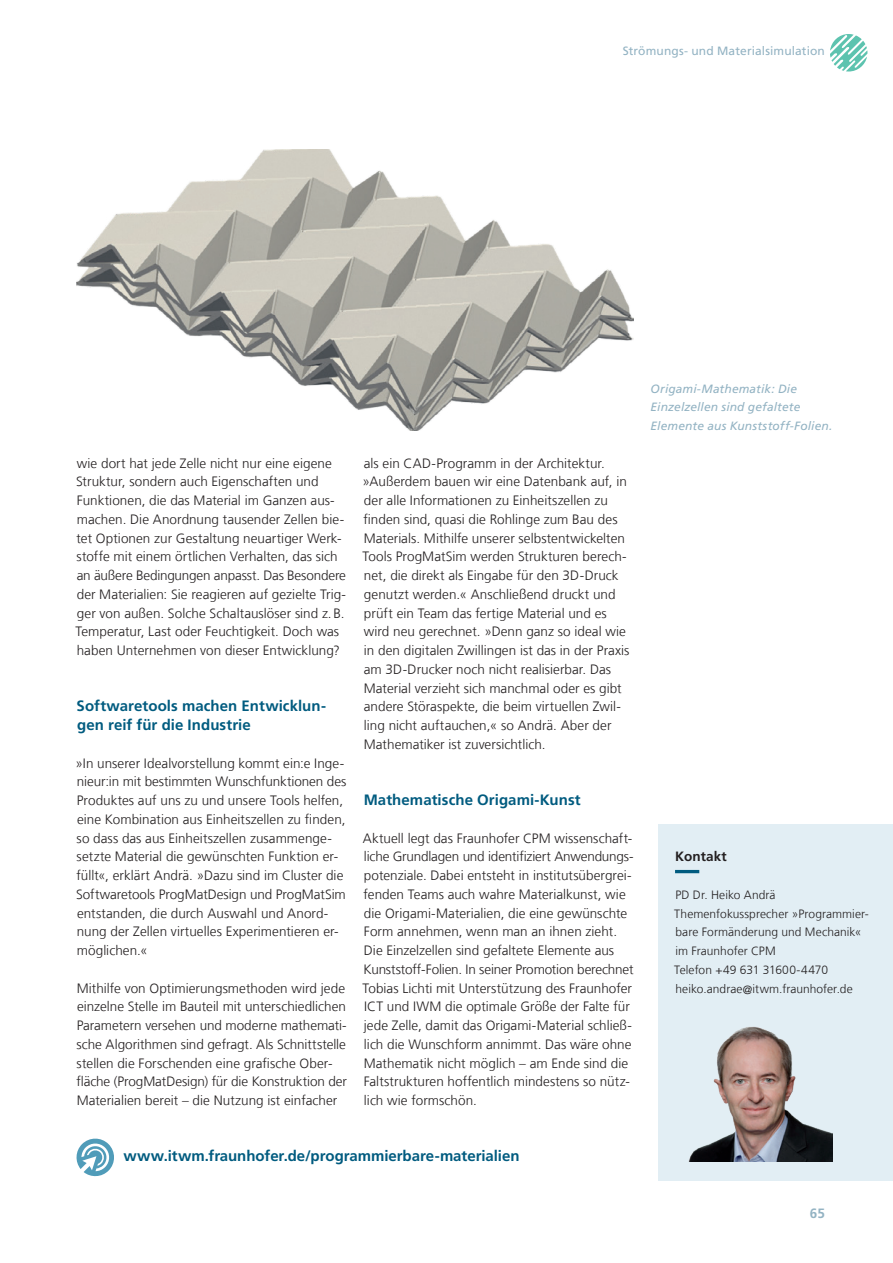
<style>
.page{position:relative;width:893px;height:1263px;background:#fff}
.page>*{position:absolute;margin:0;border:0;box-sizing:border-box;transform-origin:0 0}
.Zwischenueberschrift{font:700 15px/18.8px "Frutiger LT Com";color:#005b7f}
.Fliesstext_9_12_5_sc{font:300 13.5px/18.8px "Frutiger LT Com";color:#231f20}
.Infokasten_klein_Ueb{font:700 13.5px "Frutiger LT Com";letter-spacing:.005em;color:#231f20}
.t1{font:700 13.5px "Frutiger LT Com";color:#93b3c3}
.Infokasten_klein_Fli{font:300 12px/18.8px "Frutiger LT Com";letter-spacing:.005em;color:#231f20}
.Bildtext_Marginal_8{font:italic 12px/18.8px "Frutiger LT Com";letter-spacing:.01em;color:#93b3c3}
.Kolumne{font:12px "Frutiger LT Com";letter-spacing:.01em;color:#93b3c3}
</style>
<div class="page">
<div style="left:658px;top:824px;width:235px;height:356px;background:#e2eef4"></div>
<svg style="left:675px;top:870px;width:25px;height:3px"></svg>
<img style="left:689px;top:1026px;width:143px;height:135px">
<img style="left:77px;top:150px;width:557px;height:281px">
<svg style="left:830px;top:34px;width:37px;height:38px"></svg>
<svg style="left:76px;top:1138px;width:38px;height:39px"></svg>
<p class="Kolumne" style="left:623px;top:44px;width:204px">Strömungs- und Materialsimulation</p>
<p class="Fliesstext_9_12_5_sc" style="left:75px;top:454px;width:272px">wie dort hat jede Zelle nicht nur eine eigene Struktur, sondern auch Eigenschaften und Funktionen, die das Material im Ganzen aus&shy;machen. Die Anordnung tausender Zellen bie&shy;tet Optionen zur Gestaltung neuartiger Werk&shy;stoffe mit einem örtlichen Verhalten, das sich an äußere Bedingungen anpasst. Das Besondere der Materialien: Sie reagieren auf gezielte Trig&shy;ger von außen. Solche Schaltauslöser sind z.B.<br>Temperatur, Last oder Feuchtigkeit. Doch was haben Unternehmen von dieser Entwicklung?</p>
<p class="Zwischenueberschrift" style="left:77px;top:697px;width:251px">Softwaretools machen Entwicklun&shy;gen reif für die Industrie</p>
<p class="Fliesstext_9_12_5_sc" style="left:76px;top:754px;width:272px">»In unserer Idealvorstellung kommt ein:e Inge&shy;nieur:in mit bestimmten Wunschfunktionen des Produktes auf uns zu und unsere Tools helfen, eine Kombination aus Einheitszellen zu finden, so dass das aus Einheitszellen zusammenge&shy;setzte Material die gewünschten Funktion er&shy;füllt«, erklärt Andrä. »Dazu sind im Cluster die Softwaretools ProgMatDesign und ProgMatSim entstanden, die durch Auswahl und Anord&shy;nung der Zellen virtuelles Experimentieren er&shy;möglichen.«</p>
<p class="Fliesstext_9_12_5_sc" style="left:76px;top:979px;width:272px">Mithilfe von Optimierungsmethoden wird jede einzelne Stelle im Bauteil mit unterschiedlichen Parametern versehen und moderne mathemati&shy;sche Algorithmen sind gefragt. Als Schnittstelle stellen die Forschenden eine grafische Ober&shy;fläche (ProgMatDesign) für die Konstruktion der Materialien bereit – die Nutzung ist einfacher</p>
<p class="Fliesstext_9_12_5_sc" style="left:362px;top:454px;width:269px">als ein CAD-Programm in der Architektur. »Außerdem bauen wir eine Datenbank auf, in der alle Informationen zu Einheitszellen zu finden sind, quasi die Rohlinge zum Bau des Materials. Mithilfe unserer selbstentwickelten Tools ProgMatSim werden Strukturen berech&shy;net, die direkt als Eingabe für den 3D-Druck genutzt werden.« Anschließend druckt und prüft ein Team das fertige Material und es wird neu gerechnet. »Denn ganz so ideal wie in den digitalen Zwillingen ist das in der Praxis am 3D-Drucker noch nicht realisierbar. Das Material verzieht sich manchmal oder es gibt andere Störaspekte, die beim virtuellen Zwil&shy;ling nicht auftauchen,« so Andrä. Aber der Mathematiker ist zuversichtlich.</p>
<p class="Zwischenueberschrift" style="left:364px;top:791px;width:218px">Mathematische Origami-Kunst</p>
<p class="Fliesstext_9_12_5_sc" style="left:362px;top:829px;width:273px">Aktuell legt das Fraunhofer CPM wissenschaft&shy;liche Grundlagen und identifiziert Anwendungs&shy;potenziale. Dabei entsteht in institutsübergrei&shy;fenden Teams auch wahre Materialkunst, wie die Origami-Materialien, die eine gewünschte Form annehmen, wenn man an ihnen zieht.<br>Die Einzelzellen sind gefaltete Elemente aus Kunststoff-Folien. In seiner Promotion berechnet Tobias Lichti mit Unterstützung des Fraunhofer ICT und IWM die optimale Größe der Falte für jede Zelle, damit das Origami-Material schließ&shy;lich die Wunschform annimmt. Das wäre ohne Mathematik nicht möglich – am Ende sind die Faltstrukturen hoffentlich mindestens so nütz&shy;lich wie formschön.</p>
<p class="Zwischenueberschrift" style="left:123px;top:1147px;width:398px">www.itwm.fraunhofer.de/programmierbare-materialien</p>
<p class="Bildtext_Marginal_8" style="left:651px;top:379px;width:183px">Origami-Mathematik: Die<br>Einzelzellen sind gefaltete<br>Elemente aus Kunststoff-Folien.</p>
<p class="Infokasten_klein_Ueb" style="left:675px;top:849px;width:53px">Kontakt</p>
<p class="Infokasten_klein_Fli" style="left:675px;top:885px;width:102px">PD Dr. Heiko Andrä</p>
<p class="Infokasten_klein_Fli" style="left:674px;top:904px;width:195px">Themenfokussprecher »Programmier&shy;bare Formänderung und Mechanik« im Fraunhofer CPM</p>
<p class="Infokasten_klein_Fli" style="left:674px;top:960px;width:155px">Telefon +49 631 31600-4470</p>
<p class="Infokasten_klein_Fli" style="left:675px;top:979px;width:179px">heiko.andrae@itwm.fraunhofer.de</p>
<p class="t1" style="left:810px;top:1205px;width:17px">65</p>
</div>
